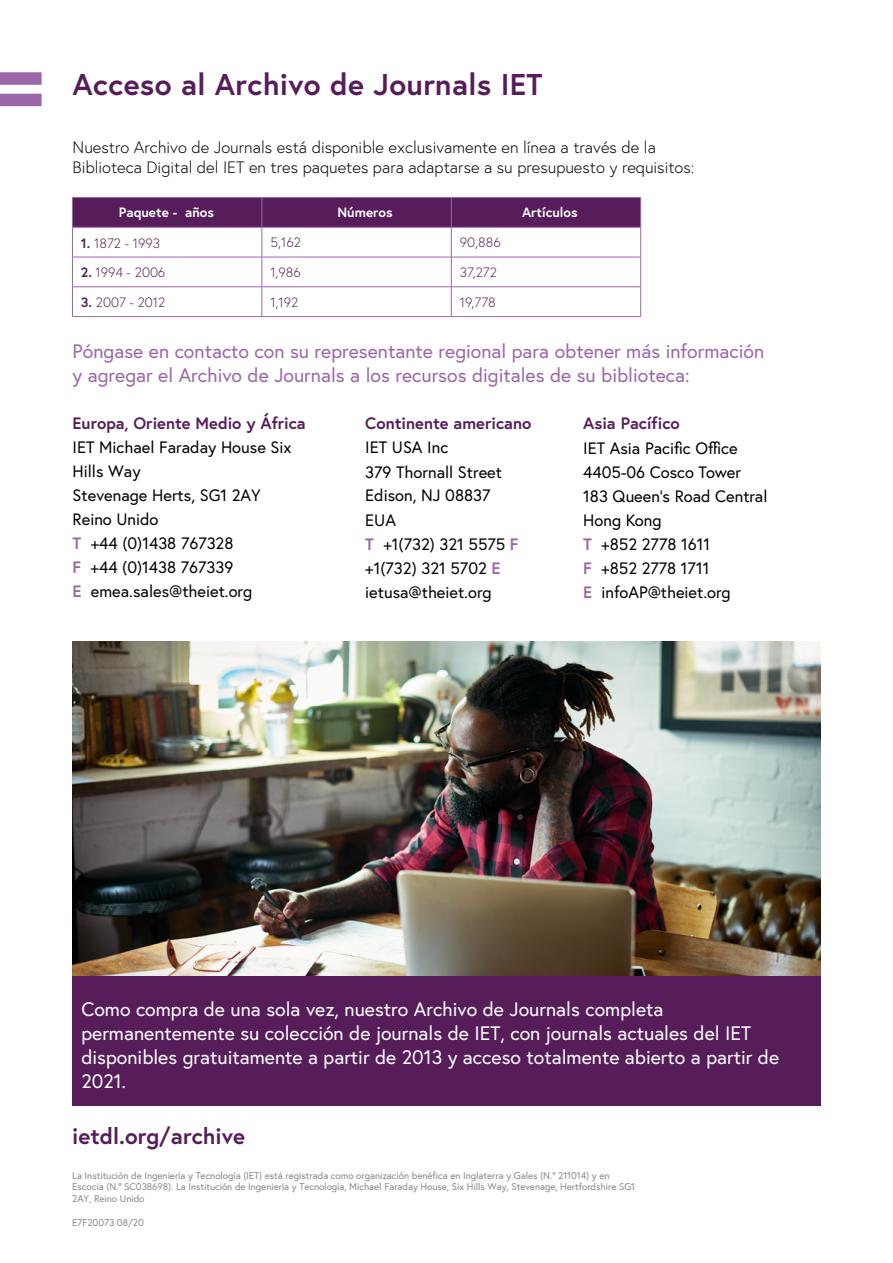
<style>
.page{position:relative;width:893px;height:1263px;background:#fff}
.page>*{position:absolute;margin:0;border:0;box-sizing:border-box;transform-origin:0 0}
.t1{font:700 30px "Europa";letter-spacing:.01em;color:#561d5a}
.t2{font:700 22.5px "Europa";color:#561d5a}
.t3{font:19.5px/24.2px "Europa";color:#fff}
.t4{font:19.5px/24px "Europa";color:#9c67a8}
.t5{font:16.5px/24px "Europa";color:#000}
.t6{font:300 16.5px/19.8px "Europa";color:#000}
.t7{font:700 16.5px "Europa";color:#561d5a}
.t8{font:300 13.5px "Europa";color:#561d5a}
.t9{font:700 13.5px "Europa";color:#fff}
.t10{font:9.75px/11.7px "Europa";letter-spacing:-.005em;color:#878787}
.s1{font-weight:700}
.s2{font-weight:700;color:#9c67a8}
</style>
<div class="page">
<svg style="left:0;top:72px;width:42px;height:34px"></svg>
<img style="left:72px;top:642px;width:749px;height:335px">
<div style="left:72px;top:977px;width:749px;height:129px;background:#561d5a"></div>
<svg style="left:72px;top:197px;width:569px;height:30px;background:#59205d"></svg>
<hr style="left:72px;top:227px;width:190px;height:1px;background:#9c67a8">
<hr style="left:72px;top:227px;width:1px;height:30px;background:#9c67a8">
<hr style="left:262px;top:227px;width:189px;height:1px;background:#9c67a8">
<hr style="left:262px;top:227px;width:1px;height:30px;background:#9c67a8">
<hr style="left:451px;top:227px;width:190px;height:1px;background:#9c67a8">
<hr style="left:451px;top:227px;width:1px;height:30px;background:#9c67a8">
<hr style="left:640px;top:227px;width:1px;height:30px;background:#9c67a8">
<hr style="left:72px;top:257px;width:190px;height:1px;background:#9c67a8">
<hr style="left:72px;top:257px;width:1px;height:30px;background:#9c67a8">
<hr style="left:262px;top:257px;width:189px;height:1px;background:#9c67a8">
<hr style="left:262px;top:257px;width:1px;height:30px;background:#9c67a8">
<hr style="left:451px;top:257px;width:190px;height:1px;background:#9c67a8">
<hr style="left:451px;top:257px;width:1px;height:30px;background:#9c67a8">
<hr style="left:640px;top:257px;width:1px;height:30px;background:#9c67a8">
<hr style="left:72px;top:287px;width:190px;height:1px;background:#9c67a8">
<svg style="left:72px;top:288px;width:1px;height:28px"></svg>
<hr style="left:262px;top:287px;width:189px;height:1px;background:#9c67a8">
<svg style="left:262px;top:287px;width:1px;height:29px"></svg>
<hr style="left:451px;top:287px;width:190px;height:1px;background:#9c67a8">
<svg style="left:451px;top:287px;width:1px;height:29px"></svg>
<svg style="left:640px;top:287px;width:1px;height:29px"></svg>
<hr style="left:72px;top:316px;width:190px;height:1px;background:#9c67a8">
<hr style="left:262px;top:316px;width:189px;height:1px;background:#9c67a8">
<hr style="left:451px;top:316px;width:190px;height:1px;background:#9c67a8">
<h1 class="t1" style="left:73px;top:64px;width:471px">Acceso al Archivo de Journals IET</h1>
<p class="t6" style="left:73px;top:138px;width:623px">Nuestro Archivo de Journals está disponible exclusivamente en línea a través de la<br>Biblioteca Digital del IET en tres paquetes para adaptarse a su presupuesto y requisitos:</p>
<p class="t9" style="left:119px;top:204px;width:97px">Paquete - años</p>
<p class="t9" style="left:337px;top:204px;width:57px">Números</p>
<p class="t9" style="left:522px;top:204px;width:57px">Artículos</p>
<p class="t8" style="left:81px;top:234px;width:81px"><span class="s1">1.</span> 1872 - 1993</p>
<p class="t8" style="left:270px;top:234px;width:32px">5,162</p>
<p class="t8" style="left:460px;top:234px;width:42px">90,886</p>
<p class="t8" style="left:81px;top:264px;width:86px"><span class="s1">2.</span> 1994 - 2006</p>
<p class="t8" style="left:270px;top:264px;width:32px">1,986</p>
<p class="t8" style="left:460px;top:264px;width:39px">37,272</p>
<p class="t8" style="left:81px;top:294px;width:86px"><span class="s1">3.</span> 2007 - 2012</p>
<p class="t8" style="left:270px;top:294px;width:30px">1,192</p>
<p class="t8" style="left:460px;top:294px;width:38px">19,778</p>
<p class="t4" style="left:73px;top:339px;width:693px">Póngase en contacto con su representante regional para obtener más información y agregar el Archivo de Journals a los recursos digitales de su biblioteca:</p>
<p class="t7" style="left:73px;top:412px;width:235px">Europa, Oriente Medio y África</p>
<p class="t5" style="left:73px;top:435px;width:220px">IET Michael Faraday House Six<br>Hills Way<br>Stevenage Herts, SG1 2AY<br>Reino Unido<br><span class="s2">T</span> +44 (0)1438 767328<br><span class="s2">F</span> +44 (0)1438 767339<br><span class="s2">E</span> emea.sales@theiet.org</p>
<p class="t7" style="left:365px;top:412px;width:168px">Continente americano</p>
<p class="t5" style="left:365px;top:435px;width:155px">IET USA Inc<br>379 Thornall Street<br>Edison, NJ 08837<br>EUA<br><span class="s2">T</span> +1(732) 321 5575 <span class="s2">F </span>+1(732) 321 5702 <span class="s2">E </span>ietusa@theiet.org</p>
<p class="t7" style="left:583px;top:412px;width:98px">Asia Pacífico</p>
<p class="t5" style="left:583px;top:436px;width:186px">IET Asia Pacific Office<br>4405-06 Cosco Tower<br>183 Queen’s Road Central<br>Hong Kong<br><span class="s2">T</span> +852 2778 1611<br><span class="s2">F</span> +852 2778 1711<br><span class="s2">E</span> infoAP@theiet.org</p>
<p class="t3" style="left:81px;top:996px;width:699px">Como compra de una sola vez, nuestro Archivo de Journals completa permanentemente su colección de journals de IET, con journals actuales del IET disponibles gratuitamente a partir de 2013 y acceso totalmente abierto a partir de 2021.</p>
<h2 class="t2" style="left:72px;top:1121px;width:174px">ietdl.org/archive</h2>
<p class="t10" style="left:72px;top:1169px;width:564px">La Institución de Ingeniería y Tecnología (IET) está registrada como organización benéfica en Inglaterra y Gales (N.° 211014) y en<br>Escocia (N.° SC038698). La Institución de Ingeniería y Tecnología, Michael Faraday House, Six Hills Way, Stevenage, Hertfordshire SG1<br>2AY, Reino Unido</p>
<p class="t10" style="left:72px;top:1216px;width:73px">E7F20073 08/20</p>
</div>
